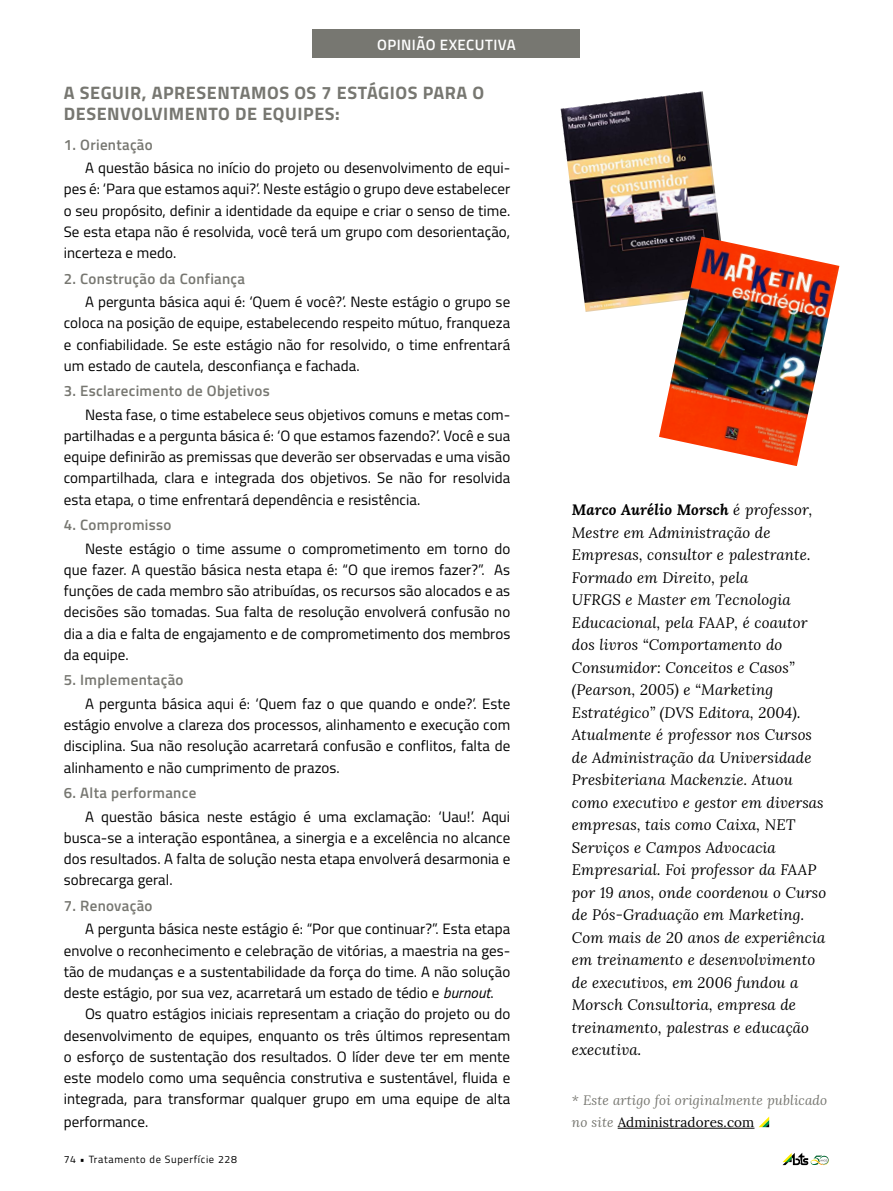
<style>
.page{position:relative;width:893px;height:1191px;background:#fff}
.page>*{position:absolute;margin:0;border:0;box-sizing:border-box;transform-origin:0 0}
.t1{font:700 18px/21.3px "Titillium";letter-spacing:.03em;color:#777771}
.t2{font:15px/21.3px "Titillium";letter-spacing:.005em;color:#000;text-align:justify}
.t3{font:italic 15px/22.5px "Lora";letter-spacing:.01em;color:#000}
.t4{font:600 15px "Titillium";letter-spacing:.02em;color:#777771}
.t5{font:600 15px "Titillium";letter-spacing:.03em;color:#fff}
.t6{font:italic 13.5px/22.5px "Lora";letter-spacing:.01em;color:#777771}
.t7{font:10.5px "Titillium";letter-spacing:.06em;color:#000}
.s1{font-style:italic}
.s2{font-weight:700}
.s3{font-style:normal;color:#000}
</style>
<div class="page">
<div style="left:313px;top:30px;width:267px;height:28px;background:#777771"></div>
<hr style="left:618px;top:1127px;width:136px;height:1px;background:#000">
<svg style="left:759px;top:1117px;width:10px;height:10px"></svg>
<img style="left:561px;top:91px;width:160px;height:221px">
<img style="left:659px;top:237px;width:180px;height:229px">
<svg style="left:782px;top:1152px;width:47px;height:13px"></svg>
<p class="t5" style="left:377px;top:33px;width:140px">OPINIÃO EXECUTIVA</p>
<p class="t1" style="left:64px;top:81px;width:422px">A SEGUIR, APRESENTAMOS OS 7 ESTÁGIOS PARA O<br>DESENVOLVIMENTO DE EQUIPES:</p>
<p class="t4" style="left:64px;top:133px;width:91px">1. Orientação</p>
<p class="t2" style="left:64px;top:156px;width:448px;text-indent:21px">A questão básica no início do projeto ou desenvolvimento de equi&shy;pes é: ‘Para que estamos aqui?’. Neste estágio o grupo deve estabelecer o seu propósito, definir a identidade da equipe e criar o senso de time.<br>Se esta etapa não é resolvida, você terá um grupo com desorientação, incerteza e medo.</p>
<p class="t4" style="left:64px;top:267px;width:183px">2. Construção da Confiança</p>
<p class="t2" style="left:64px;top:290px;width:448px;text-indent:21px">A pergunta básica aqui é: ‘Quem é você?’. Neste estágio o grupo se coloca na posição de equipe, estabelecendo respeito mútuo, franqueza e confiabilidade. Se este estágio não for resolvido, o time enfrentará um estado de cautela, desconfiança e fachada.</p>
<p class="t4" style="left:64px;top:380px;width:207px">3. Esclarecimento de Objetivos</p>
<p class="t2" style="left:64px;top:403px;width:448px;text-indent:21px">Nesta fase, o time estabelece seus objetivos comuns e metas com&shy;partilhadas e a pergunta básica é: ‘O que estamos fazendo?’. Você e sua equipe definirão as premissas que deverão ser observadas e uma visão compartilhada, clara e integrada dos objetivos. Se não for resolvida esta etapa, o time enfrentará dependência e resistência.</p>
<p class="t4" style="left:64px;top:514px;width:109px">4. Compromisso</p>
<p class="t2" style="left:64px;top:537px;width:448px;text-indent:21px">Neste estágio o time assume o comprometimento em torno do que fazer. A questão básica nesta etapa é: “O que iremos fazer?”. As funções de cada membro são atribuídas, os recursos são alocados e as decisões são tomadas. Sua falta de resolução envolverá confusão no dia a dia e falta de engajamento e de comprometimento dos membros da equipe.</p>
<p class="t4" style="left:64px;top:669px;width:121px">5. Implementação</p>
<p class="t2" style="left:64px;top:692px;width:448px;text-indent:21px">A pergunta básica aqui é: ‘Quem faz o que quando e onde?’. Este estágio envolve a clareza dos processos, alinhamento e execução com disciplina. Sua não resolução acarretará confusão e conflitos, falta de alinhamento e não cumprimento de prazos.</p>
<p class="t4" style="left:64px;top:781px;width:134px">6. Alta performance</p>
<p class="t2" style="left:64px;top:805px;width:448px;text-indent:21px">A questão básica neste estágio é uma exclamação: ‘Uau!’. Aqui busca-se a interação espontânea, a sinergia e a excelência no alcance dos resultados. A falta de solução nesta etapa envolverá desarmonia e sobrecarga geral.</p>
<p class="t4" style="left:64px;top:894px;width:90px">7. Renovação</p>
<p class="t2" style="left:64px;top:917px;width:448px;text-indent:21px">A pergunta básica neste estágio é: “Por que continuar?”. Esta etapa envolve o reconhecimento e celebração de vitórias, a maestria na ges&shy;tão de mudanças e a sustentabilidade da força do time. A não solução deste estágio, por sua vez, acarretará um estado de tédio e <span class="s1">burnout</span>.</p>
<p class="t2" style="left:64px;top:1002px;width:448px;text-indent:21px">Os quatro estágios iniciais representam a criação do projeto ou do desenvolvimento de equipes, enquanto os três últimos representam o esforço de sustentação dos resultados. O líder deve ter em mente este modelo como uma sequência construtiva e sustentável, fluida e integrada, para transformar qualquer grupo em uma equipe de alta</p>
<p class="t2" style="left:64px;top:1110px;width:86px">performance.</p>
<p class="t7" style="left:64px;top:1151px;width:175px">74 • Tratamento de Superfície 228</p>
<p class="t3" style="left:572px;top:498px;width:256px"><span class="s2">Marco Aurélio Morsch</span> é professor,<br>Mestre em Administração de<br>Empresas, consultor e palestrante.<br>Formado em Direito, pela<br>UFRGS e Master em Tecnologia<br>Educacional, pela FAAP, é coautor dos livros “Comportamento do<br>Consumidor: Conceitos e Casos” (Pearson, 2005) e “Marketing<br>Estratégico” (DVS Editora, 2004).<br>Atualmente é professor nos Cursos de Administração da Universidade<br>Presbiteriana Mackenzie. Atuou como executivo e gestor em diversas empresas, tais como Caixa, NET<br>Serviços e Campos Advocacia<br>Empresarial. Foi professor da FAAP por 19 anos, onde coordenou o Curso de Pós-Graduação em Marketing.<br>Com mais de 20 anos de experiência em treinamento e desenvolvimento de executivos, em 2006 fundou a<br>Morsch Consultoria, empresa de treinamento, palestras e educação executiva.</p>
<p class="t6" style="left:572px;top:1088px;width:257px">* Este artigo foi originalmente publicado no site <span class="s3">Administradores.com</span></p>
</div>
